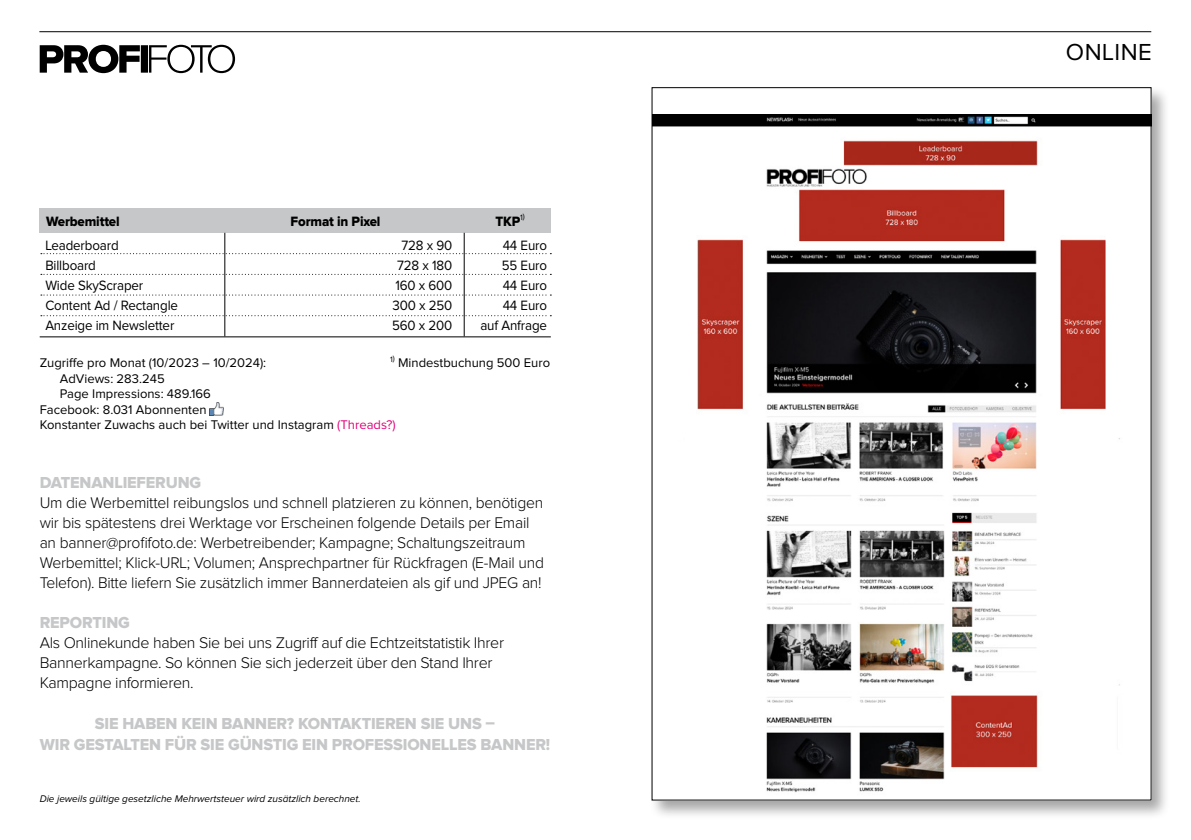
<style>
.page{position:relative;width:1191px;height:840px;background:#fff}
.page>*{position:absolute;margin:0;border:0;box-sizing:border-box;transform-origin:0 0}
.t1{font:24px "Proxima Nova";letter-spacing:.02em;color:#000}
.t2{font:16.4px/21px "Proxima Nova Extrabld";letter-spacing:-.01em;color:#c6c7c8;text-align:center}
.t3{font:300 16px/20px "Proxima Nova";letter-spacing:-.015em;color:#000}
.t4{font:14px/20px "Proxima Nova";letter-spacing:-.01em;color:#000;text-align:right;scale:.95 1}
.t5{font:14px "Proxima Nova Extrabld";letter-spacing:-.01em;color:#000;scale:.95 1}
.t6{font:13px "Proxima Nova";color:#000}
.t7{font:italic 10px "Proxima Nova";color:#000}
.t8{font:8px "Proxima Nova";color:#000}
.s1{color:#e2007a}
</style>
<div class="page">
<div style="left:649px;top:85px;width:521px;height:734px;background:#000;opacity:.35"></div>
<div style="left:652px;top:88px;width:499px;height:711px;background:#fff"></div>
<img style="left:654px;top:114px;width:495px;height:679px">
<div style="left:40px;top:209px;width:511px;height:24px;background:#c6c7c8"></div>
<hr style="left:224px;top:233px;width:1px;height:103px;background:#000">
<hr style="left:464px;top:233px;width:1px;height:103px;background:#000">
<svg style="left:41px;top:274px;width:510px;height:1px"></svg>
<svg style="left:41px;top:253px;width:510px;height:1px"></svg>
<svg style="left:41px;top:294px;width:510px;height:1px"></svg>
<svg style="left:41px;top:315px;width:510px;height:1px"></svg>
<hr style="left:40px;top:336px;width:511px;height:1px;background:#000">
<img style="left:209px;top:402px;width:15px;height:13px">
<svg style="left:40px;top:45px;width:195px;height:28px"></svg>
<hr style="left:39px;top:31px;width:1112px;height:1px;background:#000">
<p class="t8" style="left:520px;top:212px;width:6px">1)</p>
<p class="t4" style="left:480px;top:235px;width:72px">44 Euro<br>55 Euro<br>44 Euro<br>44 Euro<br>auf Anfrage</p>
<p class="t5" style="left:46px;top:215px;width:79px">Werbemittel</p>
<p class="t5" style="left:290px;top:215px;width:96px">Format in Pixel</p>
<p class="t5" style="left:495px;top:215px;width:28px">TKP</p>
<p class="t4" style="left:392px;top:235px;width:65px">728 x 90<br>728 x 180<br>160 x 600<br>300 x 250<br>560 x 200</p>
<p class="t4" style="left:45px;top:235px;width:141px;text-align:left">Leaderboard<br>Billboard<br>Wide SkyScraper<br>Content Ad / Rectangle<br>Anzeige im Newsletter</p>
<p class="t6" style="left:40px;top:356px;width:228px">Zugriffe pro Monat (10/2023 – 10/2024):</p>
<p class="t6" style="left:390px;top:356px;width:162px"><sup>1)</sup> Mindestbuchung 500 Euro</p>
<p class="t6" style="left:60px;top:372px;width:106px">AdViews: 283.245</p>
<p class="t6" style="left:60px;top:387px;width:152px">Page Impressions: 489.166</p>
<p class="t6" style="left:40px;top:403px;width:168px">Facebook: 8.031 Abonnenten</p>
<p class="t6" style="left:40px;top:419px;width:357px">Konstanter Zuwachs auch bei Twitter und Instagram <span class="s1">(Threads?)</span></p>
<p class="t2" style="left:40px;top:472px;width:163px">DATENANLIEFERUNG</p>
<p class="t3" style="left:40px;top:493px;width:506px">Um die Werbemittel reibungslos und schnell platzieren zu können, benötigen wir bis spätestens drei Werktage vor Erscheinen folgende Details per Email an banner@profifoto.de: Werbetreibender; Kampagne; Schaltungszeitraum Werbemittel; Klick-URL; Volumen; Ansprechpartner für Rückfragen (E-Mail und Telefon). Bitte liefern Sie zusätzlich immer Bannerdateien als gif und JPEG an!</p>
<p class="t2" style="left:40px;top:612px;width:92px">REPORTING</p>
<p class="t3" style="left:40px;top:633px;width:466px">Als Onlinekunde haben Sie bei uns Zugriff auf die Echtzeitstatistik Ihrer<br>Bannerkampagne. So können Sie sich jederzeit über den Stand Ihrer<br>Kampagne informieren.</p>
<p class="t2" style="left:40px;top:713px;width:512px">SIE HABEN KEIN BANNER? KONTAKTIEREN SIE UNS –<br>WIR GESTALTEN FÜR SIE GÜNSTIG EIN PROFESSIONELLES BANNER!</p>
<p class="t7" style="left:40px;top:793px;width:323px">Die jeweils gültige gesetzliche Mehrwertsteuer wird zusätzlich berechnet.</p>
<h1 class="t1" style="left:1066px;top:41px;width:87px">ONLINE</h1>
</div>
